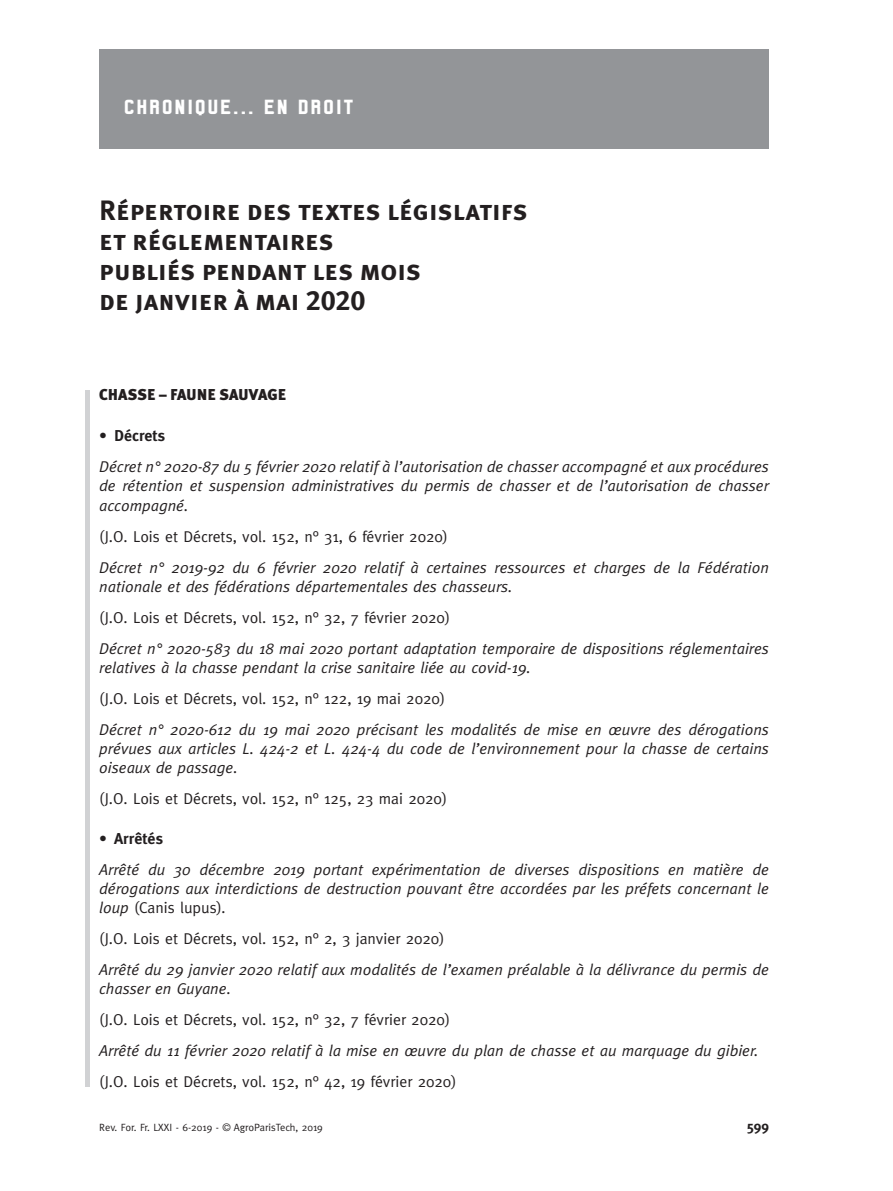
<style>
.page{position:relative;width:893px;height:1191px;background:#fff}
.page>*{position:absolute;margin:0;border:0;box-sizing:border-box;transform-origin:0 0}
.t1{font:28px/29.8px "Meta Plus Bold Caps";color:#231f20}
.t2{font:900 21px "Linotype Kaliber";letter-spacing:.1em;color:#fff}
.t3{font:italic 15.75px/19.2px "Meta";color:#231f20;text-align:justify}
.t4{font:15.75px "Meta";color:#231f20}
.t5{font:900 15.75px "Meta Plus";color:#231f20}
.t6{font:700 15.75px "Meta Plus";color:#231f20}
.t7{font:700 14px "Meta";color:#231f20}
.t8{font:10.5px "Meta";color:#231f20}
.s1{font-style:normal}
</style>
<div class="page">
<div style="left:99px;top:50px;width:670px;height:99px;background:#939598"></div>
<div style="left:85px;top:390px;width:5px;height:696px;background:#d1d2d4"></div>
<h2 class="t2" style="left:124px;top:95px;width:231px">CHRONIQUE... EN DROIT</h2>
<h1 class="t1" style="left:99px;top:196px;width:430px">Répertoire des textes législatifs et réglementaires<br>publiés pendant les mois<br>de janvier à mai 2020</h1>
<p class="t5" style="left:99px;top:386px;width:188px">CHASSE – FAUNE SAUVAGE</p>
<p class="t6" style="left:99px;top:427px;width:67px">• Décrets</p>
<p class="t3" style="left:99px;top:457px;width:671px">Décret n° 2020-87 du 5 février 2020 relatif à l’autorisation de chasser accompagné et aux procédures de rétention et suspension administratives du permis de chasser et de l’autorisation de chasser accompagné.</p>
<p class="t4" style="left:99px;top:527px;width:350px">(J.O. Lois et Décrets, vol. 152, n° 31, 6 février 2020)</p>
<p class="t3" style="left:99px;top:557px;width:671px">Décret n° 2019-92 du 6 février 2020 relatif à certaines ressources et charges de la Fédération nationale et des fédérations départementales des chasseurs.</p>
<p class="t4" style="left:99px;top:608px;width:352px">(J.O. Lois et Décrets, vol. 152, n° 32, 7 février 2020)</p>
<p class="t3" style="left:99px;top:638px;width:671px">Décret n° 2020-583 du 18 mai 2020 portant adaptation temporaire de dispositions réglementaires relatives à la chasse pendant la crise sanitaire liée au covid-19.</p>
<p class="t4" style="left:99px;top:689px;width:347px">(J.O. Lois et Décrets, vol. 152, n° 122, 19 mai 2020)</p>
<p class="t3" style="left:99px;top:719px;width:671px">Décret n° 2020-612 du 19 mai 2020 précisant les modalités de mise en œuvre des dérogations prévues aux articles L. 424-2 et L. 424-4 du code de l’environnement pour la chasse de certains oiseaux de passage.</p>
<p class="t4" style="left:99px;top:789px;width:349px">(J.O. Lois et Décrets, vol. 152, n° 125, 23 mai 2020)</p>
<p class="t6" style="left:99px;top:829px;width:65px">• Arrêtés</p>
<p class="t3" style="left:99px;top:859px;width:671px">Arrêté du 30 décembre 2019 portant expérimentation de diverses dispositions en matière de dérogations aux interdictions de destruction pouvant être accordées par les préfets concernant le loup <span class="s1">(Canis lupus)</span>.</p>
<p class="t4" style="left:99px;top:929px;width:347px">(J.O. Lois et Décrets, vol. 152, n° 2, 3 janvier 2020)</p>
<p class="t3" style="left:99px;top:959px;width:671px">Arrêté du 29 janvier 2020 relatif aux modalités de l’examen préalable à la délivrance du permis de chasser en Guyane.</p>
<p class="t4" style="left:99px;top:1010px;width:352px">(J.O. Lois et Décrets, vol. 152, n° 32, 7 février 2020)</p>
<p class="t3" style="left:99px;top:1040px;width:661px">Arrêté du 11 février 2020 relatif à la mise en œuvre du plan de chasse et au marquage du gibier.</p>
<p class="t4" style="left:99px;top:1072px;width:359px">(J.O. Lois et Décrets, vol. 152, n° 42, 19 février 2020)</p>
<p class="t8" style="left:99px;top:1121px;width:225px">Rev. For. Fr. LXXI - 6-2019 - © AgroParisTech, 2019</p>
<p class="t7" style="left:746px;top:1118px;width:24px">599</p>
</div>
